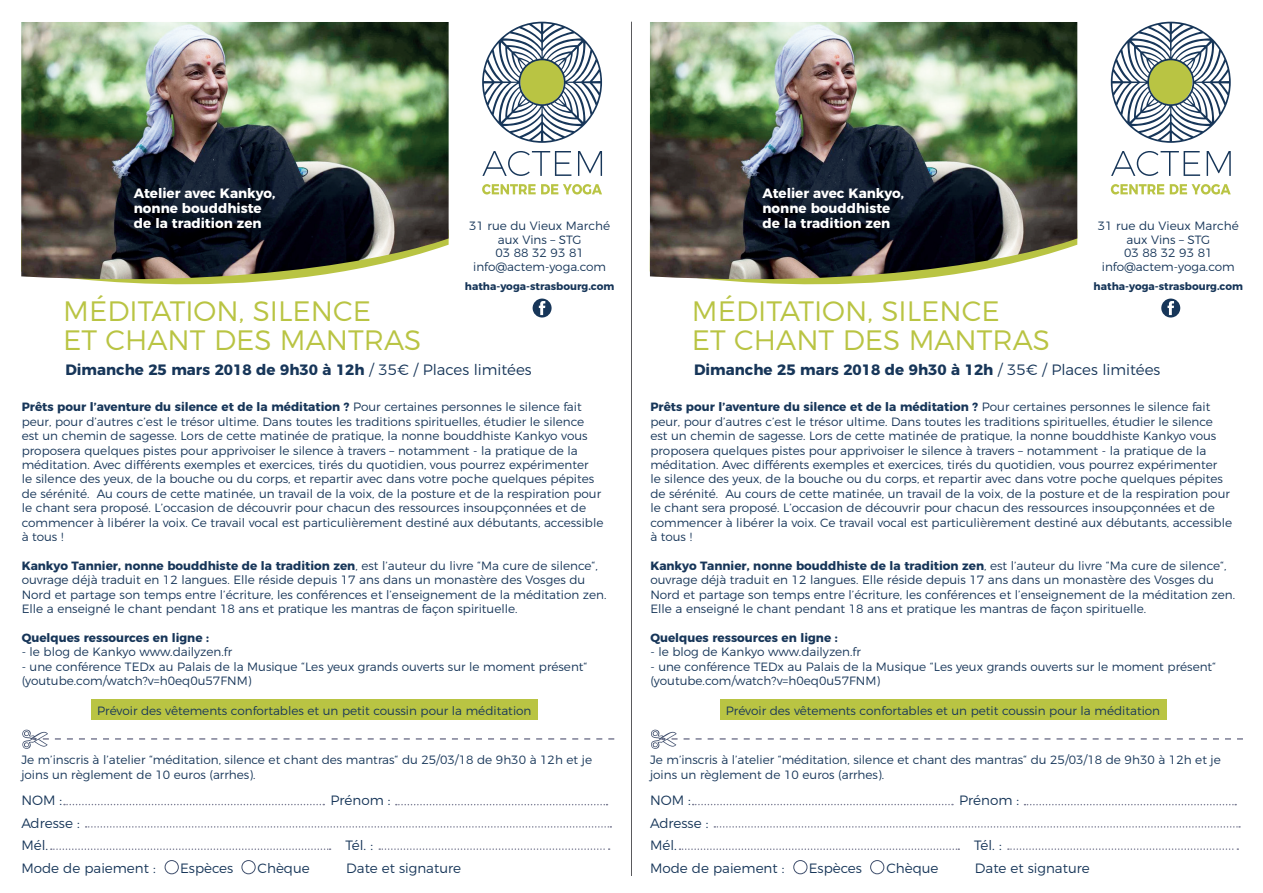
<style>
.page{position:relative;width:1263px;height:893px;background:#fff}
.page>*{position:absolute;margin:0;border:0;box-sizing:border-box;transform-origin:0 0}
.t1{font:300 28.05px/29.2px "Montserrat";color:#b9c443}
.t2{font:700 15px "Montserrat";color:#173659}
.t3{font:300 13.5px "Montserrat";color:#173659}
.t4{font:700 13.5px/15px "Montserrat";color:#fff}
.t5{font:300 12px/14.4px "Montserrat";color:#173659}
.t6{font:700 12px "Montserrat";color:#173659}
.t7{font:700 10.5px "Montserrat";color:#173659}
.s1{font-weight:300}
.s2{font-weight:700}
</style>
<div class="page">
<svg style="left:102px;top:281px;width:163px;height:4px"></svg>
<svg style="left:731px;top:281px;width:163px;height:4px"></svg>
<svg style="left:64px;top:804px;width:260px;height:1px"></svg>
<svg style="left:693px;top:804px;width:260px;height:1px"></svg>
<svg style="left:396px;top:804px;width:211px;height:1px"></svg>
<svg style="left:1024px;top:804px;width:212px;height:1px"></svg>
<svg style="left:86px;top:826px;width:525px;height:2px"></svg>
<svg style="left:714px;top:826px;width:526px;height:2px"></svg>
<svg style="left:51px;top:848px;width:280px;height:2px"></svg>
<svg style="left:679px;top:848px;width:280px;height:2px"></svg>
<svg style="left:379px;top:848px;width:231px;height:2px"></svg>
<svg style="left:1008px;top:848px;width:230px;height:2px"></svg>
<div style="left:165px;top:860px;width:14px;height:14px;border:1px solid #404f6d;border-radius:50%"></div>
<div style="left:793px;top:860px;width:14px;height:14px;border:1px solid #404f6d;border-radius:50%"></div>
<div style="left:242px;top:860px;width:13px;height:14px;border:1px solid #404f6d;border-radius:50%"></div>
<div style="left:870px;top:860px;width:14px;height:14px;border:1px solid #404f6d;border-radius:50%"></div>
<svg style="left:22px;top:730px;width:592px;height:19px"></svg>
<svg style="left:651px;top:730px;width:592px;height:19px"></svg>
<hr style="left:631px;top:22px;width:1px;height:854px;background:#5a5a5d">
<svg style="left:482px;top:22px;width:120px;height:121px"></svg>
<svg style="left:482px;top:184px;width:120px;height:10px"></svg>
<svg style="left:482px;top:151px;width:120px;height:25px"></svg>
<svg style="left:1111px;top:22px;width:120px;height:121px"></svg>
<svg style="left:1111px;top:184px;width:120px;height:10px"></svg>
<svg style="left:1111px;top:151px;width:120px;height:25px"></svg>
<img style="left:21px;top:22px;width:428px;height:259px">
<img style="left:650px;top:22px;width:427px;height:259px">
<svg style="left:533px;top:299px;width:19px;height:19px"></svg>
<svg style="left:539px;top:301px;width:6px;height:14px"></svg>
<div style="left:1161px;top:299px;width:19px;height:19px;background:#173659;border-radius:50%"></div>
<svg style="left:1167px;top:301px;width:7px;height:14px"></svg>
<div style="left:91px;top:699px;width:447px;height:21px;background:#b9c443"></div>
<div style="left:720px;top:699px;width:446px;height:21px;background:#b9c443"></div>
<p class="t4" style="left:134px;top:184px;width:143px">Atelier avec Kankyo, nonne bouddhiste de la tradition zen</p>
<p class="t4" style="left:762px;top:184px;width:143px">Atelier avec Kankyo, nonne bouddhiste de la tradition zen</p>
<p class="t5" style="left:469px;top:218px;width:142px;line-height:13.5px;text-align:center">31 rue du Vieux Marché aux Vins – STG</p>
<p class="t5" style="left:473px;top:245px;width:134px;line-height:13.5px;text-align:center">03 88 32 93 81 info@actem-yoga.com</p>
<p class="t5" style="left:1098px;top:218px;width:142px;line-height:13.5px;text-align:center">31 rue du Vieux Marché aux Vins – STG</p>
<p class="t5" style="left:1102px;top:245px;width:134px;line-height:13.5px;text-align:center">03 88 32 93 81 info@actem-yoga.com</p>
<p class="t7" style="left:465px;top:277px;width:151px">hatha-yoga-strasbourg.com</p>
<p class="t7" style="left:1094px;top:277px;width:151px">hatha-yoga-strasbourg.com</p>
<p class="t1" style="left:63px;top:294px;width:359px">MÉDITATION, SILENCE<br>ET CHANT DES MANTRAS</p>
<p class="t1" style="left:692px;top:294px;width:359px">MÉDITATION, SILENCE<br>ET CHANT DES MANTRAS</p>
<p class="t2" style="left:65px;top:357px;width:468px">Dimanche 25 mars 2018 de 9h30 à 12h <span class="s1">/ 35€ / Places limitées</span></p>
<p class="t2" style="left:694px;top:357px;width:468px">Dimanche 25 mars 2018 de 9h30 à 12h <span class="s1">/ 35€ / Places limitées</span></p>
<p class="t5" style="left:22px;top:399px;width:583px"><span class="s2">Prêts pour l’aventure du silence et de la méditation ?</span> Pour certaines personnes le silence fait peur, pour d’autres c’est le trésor ultime. Dans toutes les traditions spirituelles, étudier le silence est un chemin de sagesse. Lors de cette matinée de pratique, la nonne bouddhiste Kankyo vous proposera quelques pistes pour apprivoiser le silence à travers – notamment - la pratique de la méditation. Avec différents exemples et exercices, tirés du quotidien, vous pourrez expérimenter<br>le silence des yeux, de la bouche ou du corps, et repartir avec dans votre poche quelques pépites de sérénité. Au cours de cette matinée, un travail de la voix, de la posture et de la respiration pour le chant sera proposé. L’occasion de découvrir pour chacun des ressources insoupçonnées et de commencer à libérer la voix. Ce travail vocal est particulièrement destiné aux débutants, accessible à tous !</p>
<p class="t5" style="left:22px;top:557px;width:586px"><span class="s2">Kankyo Tannier, nonne bouddhiste de la tradition zen</span>, est l’auteur du livre “Ma cure de silence“, ouvrage déjà traduit en 12 langues. Elle réside depuis 17 ans dans un monastère des Vosges du<br>Nord et partage son temps entre l’écriture, les conférences et l’enseignement de la méditation zen.</p>
<p class="t5" style="left:22px;top:600px;width:497px">Elle a enseigné le chant pendant 18 ans et pratique les mantras de façon spirituelle.</p>
<p class="t6" style="left:22px;top:628px;width:189px">Quelques ressources en ligne :</p>
<p class="t5" style="left:22px;top:644px;width:212px">- le blog de Kankyo www.dailyzen.fr</p>
<p class="t5" style="left:22px;top:658px;width:567px">- une conférence TEDx au Palais de la Musique “Les yeux grands ouverts sur le moment présent“ (youtube.com/watch?v=h0eq0u57FNM)</p>
<p class="t5" style="left:650px;top:399px;width:583px"><span class="s2">Prêts pour l’aventure du silence et de la méditation ?</span> Pour certaines personnes le silence fait peur, pour d’autres c’est le trésor ultime. Dans toutes les traditions spirituelles, étudier le silence est un chemin de sagesse. Lors de cette matinée de pratique, la nonne bouddhiste Kankyo vous proposera quelques pistes pour apprivoiser le silence à travers – notamment - la pratique de la méditation. Avec différents exemples et exercices, tirés du quotidien, vous pourrez expérimenter<br>le silence des yeux, de la bouche ou du corps, et repartir avec dans votre poche quelques pépites de sérénité. Au cours de cette matinée, un travail de la voix, de la posture et de la respiration pour le chant sera proposé. L’occasion de découvrir pour chacun des ressources insoupçonnées et de commencer à libérer la voix. Ce travail vocal est particulièrement destiné aux débutants, accessible à tous !</p>
<p class="t5" style="left:650px;top:557px;width:586px"><span class="s2">Kankyo Tannier, nonne bouddhiste de la tradition zen</span>, est l’auteur du livre “Ma cure de silence“, ouvrage déjà traduit en 12 langues. Elle réside depuis 17 ans dans un monastère des Vosges du<br>Nord et partage son temps entre l’écriture, les conférences et l’enseignement de la méditation zen.</p>
<p class="t5" style="left:650px;top:600px;width:497px">Elle a enseigné le chant pendant 18 ans et pratique les mantras de façon spirituelle.</p>
<p class="t6" style="left:650px;top:628px;width:189px">Quelques ressources en ligne :</p>
<p class="t5" style="left:650px;top:644px;width:212px">- le blog de Kankyo www.dailyzen.fr</p>
<p class="t5" style="left:650px;top:658px;width:567px">- une conférence TEDx au Palais de la Musique “Les yeux grands ouverts sur le moment présent“ (youtube.com/watch?v=h0eq0u57FNM)</p>
<p class="t5" style="left:97px;top:703px;width:436px">Prévoir des vêtements confortables et un petit coussin pour la méditation</p>
<p class="t5" style="left:726px;top:703px;width:436px">Prévoir des vêtements confortables et un petit coussin pour la méditation</p>
<p class="t5" style="left:21px;top:751px;width:572px;line-height:15px">Je m’inscris à l’atelier “méditation, silence et chant des mantras“ du 25/03/18 de 9h30 à 12h et je joins un règlement de 10 euros (arrhes).</p>
<p class="t5" style="left:650px;top:751px;width:572px;line-height:15px">Je m’inscris à l’atelier “méditation, silence et chant des mantras“ du 25/03/18 de 9h30 à 12h et je joins un règlement de 10 euros (arrhes).</p>
<p class="t3" style="left:21px;top:790px;width:42px">NOM :</p>
<p class="t3" style="left:330px;top:790px;width:62px">Prénom :</p>
<p class="t3" style="left:21px;top:812px;width:60px">Adresse :</p>
<p class="t3" style="left:21px;top:835px;width:28px">Mél.</p>
<p class="t3" style="left:345px;top:835px;width:29px">Tél. :</p>
<p class="t3" style="left:21px;top:857px;width:136px">Mode de paiement :</p>
<p class="t3" style="left:180px;top:857px;width:55px">Espèces</p>
<p class="t3" style="left:258px;top:857px;width:54px">Chèque</p>
<p class="t3" style="left:346px;top:857px;width:116px">Date et signature</p>
<p class="t3" style="left:650px;top:790px;width:42px">NOM :</p>
<p class="t3" style="left:959px;top:790px;width:62px">Prénom :</p>
<p class="t3" style="left:650px;top:812px;width:60px">Adresse :</p>
<p class="t3" style="left:650px;top:835px;width:28px">Mél.</p>
<p class="t3" style="left:974px;top:835px;width:29px">Tél. :</p>
<p class="t3" style="left:650px;top:857px;width:136px">Mode de paiement :</p>
<p class="t3" style="left:809px;top:857px;width:55px">Espèces</p>
<p class="t3" style="left:886px;top:857px;width:54px">Chèque</p>
<p class="t3" style="left:975px;top:857px;width:116px">Date et signature</p>
</div>
